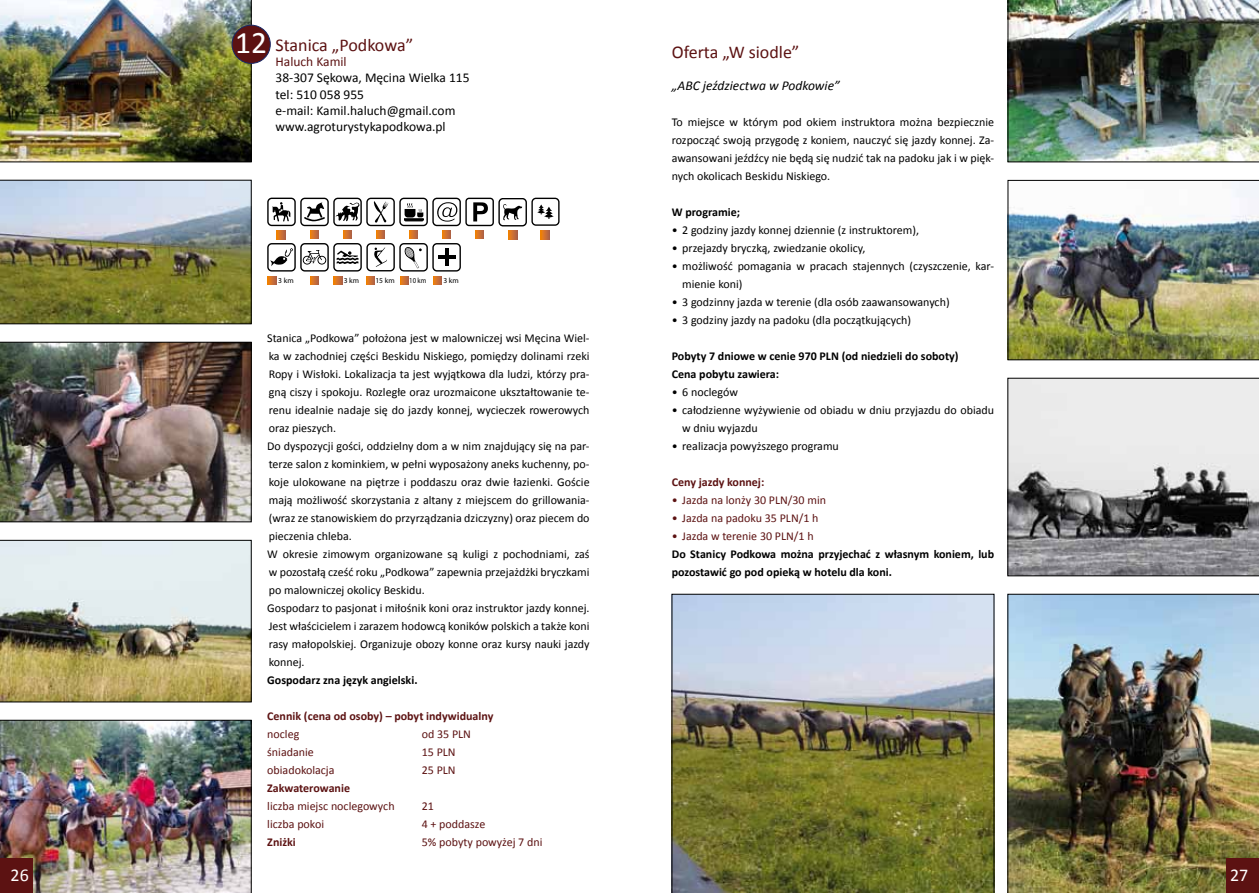
<style>
.page{position:relative;width:1259px;height:893px;background:#fff}
.page>*{position:absolute;margin:0;border:0;box-sizing:border-box;transform-origin:0 0}
.t1{font:31.5px "Calibri";color:#fff}
.t2{font:18px "Calibri";color:#5c1212}
.t3{font:18px "Calibri";color:#fff}
.t4{font:13.5px/16.2px "Calibri";color:#000}
.t5{font:italic 13.5px "Calibri";color:#000}
.t6{font:13.5px "Calibri";color:#5c1212}
.t7{font:12px/18px "Calibri";color:#000}
.t8{font:700 12px/18px "Calibri";color:#000}
.t9{font:12px "Calibri";color:#5c1212}
.t10{font:700 12px "Calibri";color:#5c1212}
.t11{font:7.5px "Myriad Pro";letter-spacing:.015em;color:#000}
.t12{font:7.5px "Myriad Pro";letter-spacing:.015em;color:#000;scale:.88 1}
</style>
<div class="page">
<svg style="left:273px;top:202px;width:17px;height:20px"></svg>
<div style="left:267px;top:198px;width:29px;height:28px;border:1px solid #000;border-radius:4px"></div>
<svg style="left:277px;top:231px;width:9px;height:8px"></svg>
<svg style="left:310px;top:230px;width:9px;height:9px"></svg>
<div style="left:300px;top:198px;width:29px;height:28px;border:1px solid #000;border-radius:4px"></div>
<svg style="left:304px;top:202px;width:21px;height:19px"></svg>
<svg style="left:343px;top:230px;width:9px;height:9px"></svg>
<div style="left:333px;top:198px;width:29px;height:28px;border:1px solid #000;border-radius:4px"></div>
<svg style="left:335px;top:202px;width:25px;height:20px"></svg>
<svg style="left:376px;top:230px;width:9px;height:9px"></svg>
<div style="left:366px;top:198px;width:29px;height:28px;border:1px solid #000;border-radius:4px"></div>
<svg style="left:373px;top:201px;width:16px;height:22px"></svg>
<svg style="left:409px;top:230px;width:9px;height:9px"></svg>
<div style="left:399px;top:198px;width:29px;height:28px;border:1px solid #000;border-radius:4px"></div>
<svg style="left:404px;top:203px;width:19px;height:18px"></svg>
<svg style="left:442px;top:230px;width:9px;height:9px"></svg>
<div style="left:432px;top:198px;width:29px;height:28px;border:1px solid #000;border-radius:4px"></div>
<svg style="left:437px;top:202px;width:20px;height:20px"></svg>
<svg style="left:475px;top:230px;width:9px;height:9px"></svg>
<div style="left:465px;top:198px;width:29px;height:28px;border:1px solid #000;border-radius:3px"></div>
<svg style="left:473px;top:202px;width:15px;height:19px"></svg>
<svg style="left:508px;top:231px;width:9px;height:9px"></svg>
<div style="left:498px;top:198px;width:29px;height:28px;border:1px solid #000;border-radius:4px"></div>
<svg style="left:503px;top:204px;width:19px;height:16px"></svg>
<div style="left:531px;top:198px;width:28px;height:28px;border:1px solid #000;border-radius:4px"></div>
<svg style="left:537px;top:205px;width:17px;height:14px"></svg>
<svg style="left:541px;top:231px;width:8px;height:8px"></svg>
<svg style="left:270px;top:248px;width:23px;height:18px"></svg>
<div style="left:267px;top:243px;width:29px;height:29px;border:1px solid #000;border-radius:4px"></div>
<svg style="left:268px;top:276px;width:9px;height:9px"></svg>
<svg style="left:303px;top:250px;width:23px;height:15px"></svg>
<div style="left:300px;top:243px;width:29px;height:29px;border:1px solid #000;border-radius:4px"></div>
<svg style="left:310px;top:276px;width:9px;height:9px"></svg>
<svg style="left:337px;top:251px;width:21px;height:13px"></svg>
<div style="left:333px;top:243px;width:29px;height:29px;border:1px solid #000;border-radius:4px"></div>
<svg style="left:334px;top:276px;width:9px;height:9px"></svg>
<svg style="left:374px;top:248px;width:13px;height:19px"></svg>
<div style="left:366px;top:243px;width:29px;height:28px;border:1px solid #000;border-radius:4px"></div>
<svg style="left:366px;top:276px;width:9px;height:9px"></svg>
<div style="left:399px;top:243px;width:29px;height:29px;border:1px solid #000;border-radius:4px"></div>
<svg style="left:400px;top:276px;width:9px;height:9px"></svg>
<svg style="left:404px;top:247px;width:18px;height:22px"></svg>
<div style="left:432px;top:243px;width:29px;height:29px;border:1px solid #000;border-radius:4px"></div>
<hr style="left:445px;top:248px;width:3px;height:18px;background:#000">
<hr style="left:438px;top:256px;width:17px;height:3px;background:#000">
<svg style="left:433px;top:276px;width:9px;height:9px"></svg>
<img style="left:0;top:720px;width:251px;height:173px">
<img style="left:0;top:342px;width:251px;height:180px">
<img style="left:0;top:540px;width:251px;height:162px">
<img style="left:0;top:0;width:251px;height:162px">
<img style="left:0;top:180px;width:251px;height:144px">
<div style="left:232px;top:25px;width:38px;height:38px;background:#5c1212;border-radius:50%"></div>
<div style="left:232px;top:25px;width:38px;height:39px;border:1px solid #182866;border-radius:50%"></div>
<img style="left:1007px;top:594px;width:252px;height:299px">
<svg style="left:1007px;top:378px;width:252px;height:198px;background:#a7a6a7"></svg>
<img style="left:672px;top:594px;width:322px;height:299px">
<img style="left:1007px;top:0;width:252px;height:162px">
<img style="left:1007px;top:180px;width:252px;height:180px">
<div style="left:1226px;top:859px;width:33px;height:34px;background:#5c1212"></div>
<div style="left:0;top:859px;width:33px;height:34px;background:#5c1212"></div>
<h1 class="t1" style="left:235px;top:23px;width:33px">12</h1>
<h2 class="t2" style="left:275px;top:34px;width:139px">Stanica „Podkowa”</h2>
<p class="t6" style="left:275px;top:53px;width:73px">Haluch Kamil</p>
<p class="t4" style="left:275px;top:69px;width:196px">38-307 Sękowa, Męcina Wielka 115 tel: 510 058 955<br>e-mail: Kamil.haluch@gmail.com www.agroturystykapodkowa.pl</p>
<p class="t11" style="left:278px;top:276px;width:17px">3 km</p>
<p class="t11" style="left:344px;top:276px;width:17px">3 km</p>
<p class="t11" style="left:375px;top:276px;width:21px">15 km</p>
<p class="t12" style="left:409px;top:276px;width:21px">10 km</p>
<p class="t11" style="left:443px;top:276px;width:17px">3 km</p>
<p class="t7" style="left:267px;top:328px;width:324px">Stanica „Podkowa” położona jest w malowniczej wsi Męcina Wiel&shy;ka w zachodniej części Beskidu Niskiego, pomiędzy dolinami rzeki Ropy i Wisłoki. Lokalizacja ta jest wyjątkowa dla ludzi, którzy pra&shy;gną ciszy i spokoju. Rozległe oraz urozmaicone ukształtowanie te&shy;renu idealnie nadaje się do jazdy konnej, wycieczek rowerowych oraz pieszych.<br>Do dyspozycji gości, oddzielny dom a w nim znajdujący się na par&shy;terze salon z kominkiem, w pełni wyposażony aneks kuchenny, po&shy;koje ulokowane na piętrze i poddaszu oraz dwie łazienki. Goście mają możliwość skorzystania z altany z miejscem do grillowania-(wraz ze stanowiskiem do przyrządzania dziczyzny) oraz piecem do pieczenia chleba.<br>W okresie zimowym organizowane są kuligi z pochodniami, zaś w pozostałą cześć roku „Podkowa” zapewnia przejażdżki bryczkami po malowniczej okolicy Beskidu.<br>Gospodarz to pasjonat i miłośnik koni oraz instruktor jazdy konnej.<br>Jest właścicielem i zarazem hodowcą koników polskich a także koni rasy małopolskiej. Organizuje obozy konne oraz kursy nauki jazdy konnej.</p>
<p class="t8" style="left:267px;top:670px;width:152px">Gospodarz zna język angielski.</p>
<p class="t10" style="left:267px;top:709px;width:228px">Cennik (cena od osoby) – pobyt indywidualny</p>
<p class="t9" style="left:267px;top:727px;width:34px">nocleg</p>
<p class="t9" style="left:422px;top:727px;width:51px">od 35 PLN</p>
<p class="t9" style="left:267px;top:745px;width:48px">śniadanie</p>
<p class="t9" style="left:422px;top:745px;width:35px">15 PLN</p>
<p class="t9" style="left:267px;top:763px;width:69px">obiadokolacja</p>
<p class="t9" style="left:422px;top:763px;width:35px">25 PLN</p>
<p class="t10" style="left:267px;top:781px;width:84px">Zakwaterowanie</p>
<p class="t9" style="left:267px;top:799px;width:129px">liczba miejsc noclegowych</p>
<p class="t9" style="left:422px;top:799px;width:14px">21</p>
<p class="t9" style="left:267px;top:817px;width:58px">liczba pokoi</p>
<p class="t9" style="left:422px;top:817px;width:65px">4 + poddasze</p>
<p class="t10" style="left:267px;top:835px;width:30px">Zniżki</p>
<p class="t9" style="left:422px;top:835px;width:122px">5% pobyty powyżej 7 dni</p>
<h2 class="t2" style="left:672px;top:41px;width:129px">Oferta „W siodle”</h2>
<p class="t5" style="left:672px;top:77px;width:169px">„ABC jeździectwa w Podkowie”</p>
<p class="t7" style="left:672px;top:112px;width:324px;text-align:justify">To miejsce w którym pod okiem instruktora można bezpiecznie rozpocząć swoją przygodę z koniem, nauczyć się jazdy konnej. Za&shy;awansowani jeźdźcy nie będą się nudzić tak na padoku jak i w pięk&shy;nych okolicach Beskidu Niskiego.</p>
<p class="t8" style="left:672px;top:202px;width:70px">W programie;</p>
<p class="t7" style="left:672px;top:220px;width:249px">• 2 godziny jazdy konnej dziennie (z instruktorem),</p>
<p class="t7" style="left:672px;top:238px;width:195px">• przejazdy bryczką, zwiedzanie okolicy,</p>
<p class="t7" style="left:682px;top:256px;width:313px;text-indent:-10px">• możliwość pomagania w pracach stajennych (czyszczenie, kar&shy;mienie koni)</p>
<p class="t7" style="left:672px;top:292px;width:279px">• 3 godzinny jazda w terenie (dla osób zaawansowanych)</p>
<p class="t7" style="left:672px;top:310px;width:241px">• 3 godziny jazdy na padoku (dla początkujących)</p>
<p class="t8" style="left:672px;top:346px;width:288px">Pobyty 7 dniowe w cenie 970 PLN (od niedzieli do soboty)<br>Cena pobytu zawiera:</p>
<p class="t7" style="left:672px;top:382px;width:68px">• 6 noclegów</p>
<p class="t7" style="left:682px;top:400px;width:313px;text-indent:-10px">• całodzienne wyżywienie od obiadu w dniu przyjazdu do obiadu w dniu wyjazdu</p>
<p class="t7" style="left:672px;top:436px;width:169px">• realizacja powyższego programu</p>
<p class="t10" style="left:672px;top:475px;width:94px">Ceny jazdy konnej:</p>
<p class="t9" style="left:672px;top:493px;width:156px">• Jazda na lonży 30 PLN/30 min</p>
<p class="t9" style="left:672px;top:511px;width:148px">• Jazda na padoku 35 PLN/1 h</p>
<p class="t9" style="left:672px;top:529px;width:143px">• Jazda w terenie 30 PLN/1 h</p>
<p class="t8" style="left:672px;top:544px;width:324px">Do Stanicy Podkowa można przyjechać z własnym koniem, lub pozostawić go pod opieką w hotelu dla koni.</p>
<h2 class="t3" style="left:11px;top:864px;width:20px">26</h2>
<h2 class="t3" style="left:1230px;top:864px;width:20px">27</h2>
</div>
